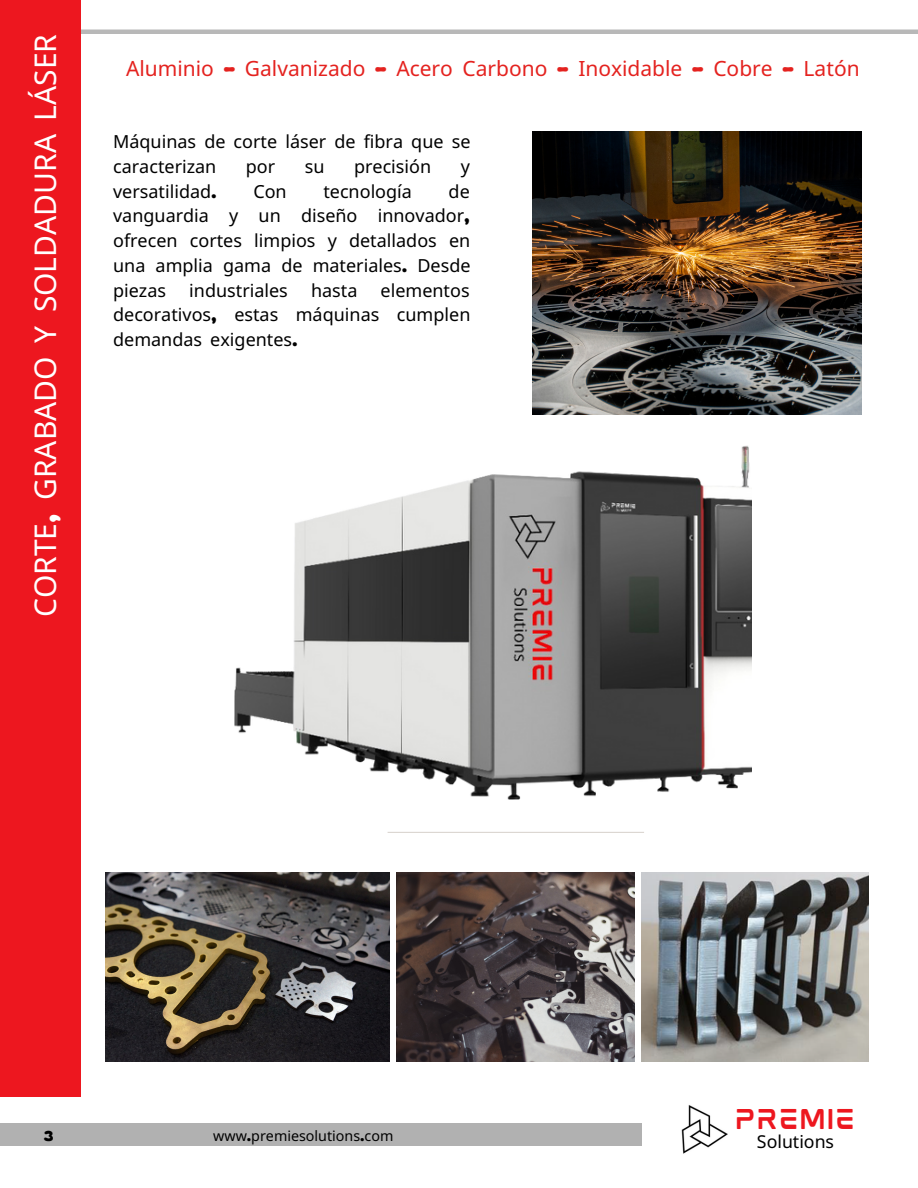
<style>
.page{position:relative;width:918px;height:1188px;background:#fff}
.page>*{position:absolute;margin:0;border:0;box-sizing:border-box;transform-origin:0 0}
.t1{font:30px "Noto Sans";color:#fff}
.t2{font:24.3px "mokotoglitch";color:#ed171f}
.t3{font:21px "Noto Sans";color:#e4221f}
.t4{font:18px/24.8px "Noto Sans";color:#000;text-align:justify}
.t5{font:17.7px "Noto Sans";color:#000}
.t6{font:14.25px "Noto Sans";color:#000}
.t7{font:700 14.25px "Gan CLM";color:#000}
.s1{font-family:"Gan CLM";font-weight:700}
</style>
<div class="page">
<hr style="left:388px;top:832px;width:256px;height:1px;background:#958777">
<hr style="left:31px;top:30px;width:887px;height:4px;background:#b8b8b8">
<div style="left:0;top:0;width:81px;height:1096px;background:#ed171f"></div>
<img style="left:681px;top:1105px;width:47px;height:49px">
<div style="left:0;top:1123px;width:641px;height:23px;background:#b1b1b1"></div>
<img style="left:532px;top:132px;width:330px;height:282px">
<img style="left:234px;top:445px;width:518px;height:354px">
<img style="left:396px;top:872px;width:239px;height:189px">
<img style="left:641px;top:872px;width:228px;height:189px">
<img style="left:105px;top:872px;width:285px;height:189px">
<p class="t1" style="left:24px;top:617px;width:585px;rotate:-90deg">CORTE<span class="s1">,</span> GRABADO Y SOLDADURA LÁSER</p>
<p class="t3" style="left:126px;top:54px;width:735px">Aluminio <span class="s1">-</span> Galvanizado <span class="s1">-</span> Acero Carbono <span class="s1">-</span> Inoxidable <span class="s1">-</span> Cobre <span class="s1">-</span> Latón</p>
<p class="t4" style="left:113px;top:129px;width:359px">Máquinas de corte láser de fibra que se caracterizan</p>
<p class="t4" style="left:246px;top:153px;width:31px">por</p>
<p class="t4" style="left:305px;top:153px;width:21px">su</p>
<p class="t4" style="left:354px;top:153px;width:79px">precisión</p>
<p class="t4" style="left:461px;top:153px;width:11px">y</p>
<p class="t4" style="left:113px;top:178px;width:105px">versatilidad<span class="s1">.</span></p>
<p class="t4" style="left:253px;top:178px;width:35px">Con</p>
<p class="t4" style="left:323px;top:178px;width:90px">tecnología</p>
<p class="t4" style="left:113px;top:178px;width:359px;text-indent:335px">de vanguardia y un diseño innovador<span class="s1">, </span>ofrecen cortes limpios y detallados en una amplia gama de materiales<span class="s1">.</span> Desde piezas</p>
<p class="t4" style="left:113px;top:277px;width:359px;text-indent:267px">elementos decorativos<span class="s1">,</span> estas máquinas cumplen demandas exigentes<span class="s1">.</span></p>
<p class="t4" style="left:189px;top:277px;width:100px">industriales</p>
<p class="t4" style="left:311px;top:277px;width:48px">hasta</p>
<p class="t7" style="left:44px;top:1129px;width:11px">3</p>
<p class="t6" style="left:213px;top:1125px;width:182px">www<span class="s1">.</span>premiesolutions<span class="s1">.</span>com</p>
<p class="t2" style="left:735px;top:1111px;width:122px">PREMIE</p>
<p class="t5" style="left:757px;top:1129px;width:79px">Solutions</p>
</div>
